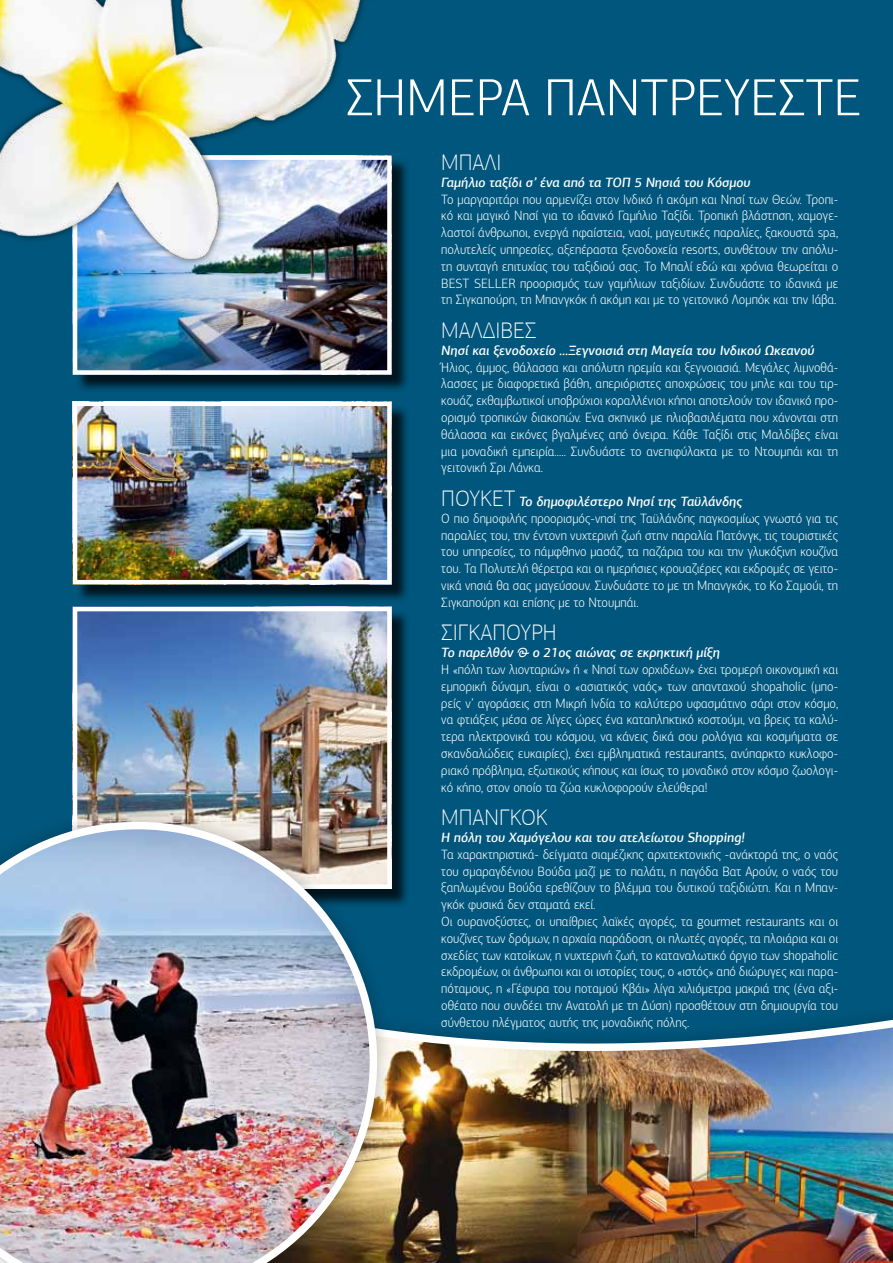
<style>
.page{position:relative;width:893px;height:1263px;background:#fff}
.page>*{position:absolute;margin:0;border:0;box-sizing:border-box;transform-origin:0 0}
.t1{font:300 52.5px "PF Agora Sans Pro";color:#fff}
.t2{font:100 22.5px "PF Agora Sans Pro";color:#fff}
.t3{font:300 13.5px/16.8px "PF Agora Sans Pro";color:#fff;text-align:justify;scale:.95 1}
.t4{font:italic 500 13.5px "PF Agora Sans Pro";color:#fff}
.s1{font-weight:100;font-size:22.5px}
.s2{font-weight:500;font-style:italic}
</style>
<div class="page">
<div style="left:0;top:0;width:893px;height:1245px;background:#00567c"></div>
<img style="left:72px;top:659px;width:821px;height:604px">
<div style="left:75px;top:609px;width:335px;height:299px;background:#000;opacity:.75"></div>
<img style="left:78px;top:612px;width:309px;height:194px">
<div style="left:73px;top:607px;width:319px;height:282px;border:4px solid #fff"></div>
<div style="left:75px;top:158px;width:335px;height:236px;background:#000;opacity:.75"></div>
<img style="left:78px;top:266px;width:309px;height:104px">
<div style="left:73px;top:155px;width:319px;height:220px;border:4px solid #fff"></div>
<div style="left:75px;top:404px;width:335px;height:199px;background:#000;opacity:.75"></div>
<img style="left:78px;top:407px;width:309px;height:172px">
<div style="left:73px;top:402px;width:319px;height:182px;border:4px solid #fff"></div>
<div style="left:0;top:806px;width:392px;height:457px;background:#000;opacity:.25"></div>
<img style="left:0;top:822px;width:377px;height:441px">
<img style="left:0;top:0;width:410px;height:262px">
<h1 class="t1" style="left:346px;top:67px;width:517px">ΣΗΜΕΡΑ ΠΑΝΤΡΕΥΕΣΤΕ</h1>
<h2 class="t2" style="left:441px;top:149px;width:62px">ΜΠΑΛΙ</h2>
<p class="t4" style="left:441px;top:174px;width:311px">Γαμήλιο ταξίδι σ’ ένα από τα ΤΟΠ 5 Νησιά του Κόσμου</p>
<p class="t3" style="left:441px;top:191px;width:419px">Το μαργαριτάρι που αρμενίζει στον Ινδικό ή ακόμη και Νησί των Θεών. Τροπι&shy;κό και μαγικό Νησί για το ιδανικό Γαμήλιο Ταξίδι. Τροπική βλάστηση, χαμογε&shy;λαστοί άνθρωποι, ενεργά ηφαίστεια, ναοί, μαγευτικές παραλίες, ξακουστά spa, πολυτελείς υπηρεσίες, αξεπέραστα ξενοδοχεία resorts, συνθέτουν την απόλυ&shy;τη συνταγή επιτυχίας του ταξιδιού σας. Το Μπαλί εδώ και χρόνια θεωρείται ο BEST SELLER προορισμός των γαμήλιων ταξιδίων. Συνδυάστε το ιδανικά με τη Σιγκαπούρη, τη Μπανγκόκ ή ακόμη και με το γειτονικό Λομπόκ και την Ιάβα.</p>
<h2 class="t2" style="left:441px;top:317px;width:96px">ΜΑΛΔΙΒΕΣ</h2>
<p class="t4" style="left:441px;top:342px;width:375px">Νησί και ξενοδοχείο ...Ξεγνοισιά στη Μαγεία του Ινδικού Ωκεανού</p>
<p class="t3" style="left:441px;top:359px;width:419px">Ήλιος, άμμος, θάλασσα και απόλυτη ηρεμία και ξεγνοιασιά. Μεγάλες λιμνοθά&shy;λασσες με διαφορετικά βάθη, απεριόριστες αποχρώσεις του μπλε και του τιρ&shy;κουάζ, εκθαμβωτικοί υποβρύχιοι κοραλλένιοι κήποι αποτελούν τον ιδανικό προ&shy;ορισμό τροπικών διακοπών. Ενα σκηνικό με ηλιοβασιλέματα που χάνονται στη θάλασσα και εικόνες βγαλμένες από όνειρα. Κάθε Ταξίδι στις Μαλδίβες είναι μια μοναδική εμπειρία..... Συνδυάστε το ανεπιφύλακτα με το Ντουμπάι και τη γειτονική Σρι Λάνκα.</p>
<p class="t3" style="left:441px;top:493px;width:419px;text-align:left"><span class="s1">ΠΟΥΚΕΤ</span> <span class="s2">Το δημοφιλέστερο Νησί της Ταϋλάνδης<br></span>Ο πιο δημοφιλής προορισμός-νησί της Ταϋλάνδης παγκοσμίως γνωστό για τις παραλίες του, την έντονη νυχτερινή ζωή στην παραλία Πατόνγκ, τις τουριστικές του υπηρεσίες, το πάμφθηνο μασάζ, τα παζάρια του και την γλυκόξινη κουζίνα του. Τα Πολυτελή θέρετρα και οι ημερήσιες κρουαζιέρες και εκδρομές σε γειτο&shy;νικά νησιά θα σας μαγεύσουν. Συνδυάστε το με τη Μπανγκόκ, το Κο Σαμούι, τη Σιγκαπούρη και επίσης με το Ντουμπάι.</p>
<h2 class="t2" style="left:441px;top:620px;width:117px">ΣΙΓΚΑΠΟΥΡΗ</h2>
<p class="t4" style="left:441px;top:644px;width:280px">Το παρελθόν &amp; ο 21ος αιώνας σε εκρηκτική μίξη</p>
<p class="t3" style="left:441px;top:661px;width:419px">Η «πόλη των λιονταριών» ή « Νησί των ορχιδέων» έχει τρομερή οικονομική και εμπορική δύναμη, είναι ο «ασιατικός ναός» των απανταχού shopaholic (μπο&shy;ρείς ν’ αγοράσεις στη Μικρή Ινδία το καλύτερο υφασμάτινο σάρι στον κόσμο, να φτιάξεις μέσα σε λίγες ώρες ένα καταπληκτικό κοστούμι, να βρεις τα καλύ&shy;τερα ηλεκτρονικά του κόσμου, να κάνεις δικά σου ρολόγια και κοσμήματα σε σκανδαλώδεις ευκαιρίες), έχει εμβληματικά restaurants, ανύπαρκτο κυκλοφο&shy;ριακό πρόβλημα, εξωτικούς κήπους και ίσως το μοναδικό στον κόσμο ζωολογι&shy;κό κήπο, στον οποίο τα ζώα κυκλοφορούν ελεύθερα!</p>
<h2 class="t2" style="left:441px;top:805px;width:108px">ΜΠΑΝΓΚΟΚ</h2>
<p class="t4" style="left:441px;top:829px;width:305px">Η πόλη του Χαμόγελου και του ατελείωτου Shopping!</p>
<p class="t3" style="left:441px;top:846px;width:419px;text-align:left">Τα χαρακτηριστικά- δείγματα σιαμέζικης αρχιτεκτονικής -ανάκτορά της, ο ναός του σμαραγδένιου Βούδα μαζί με το παλάτι, η παγόδα Βατ Αρούν, ο ναός του ξαπλωμένου Βούδα ερεθίζουν το βλέμμα του δυτικού ταξιδιώτη. Και η Μπαν&shy;γκόκ φυσικά δεν σταματά εκεί.<br>Oι ουρανοξύστες, οι υπαίθριες λαϊκές αγορές, τα gourmet restaurants και οι κουζίνες των δρόμων, η αρχαία παράδοση, οι πλωτές αγορές, τα πλοιάρια και οι σχεδίες των κατοίκων, η νυχτερινή ζωή, το καταναλωτικό όργιο των shopaholic εκδρομέων, οι άνθρωποι και οι ιστορίες τους, ο «ιστός» από διώρυγες και παρα&shy;πόταμους, η «Γέφυρα του ποταμού Κβάι» λίγα χιλιόμετρα μακριά της (ένα αξι&shy;οθέατο που συνδέει την Ανατολή με τη Δύση) προσθέτουν στη δημιουργία του σύνθετου πλέγματος αυτής της μοναδικής πόλης.</p>
</div>
